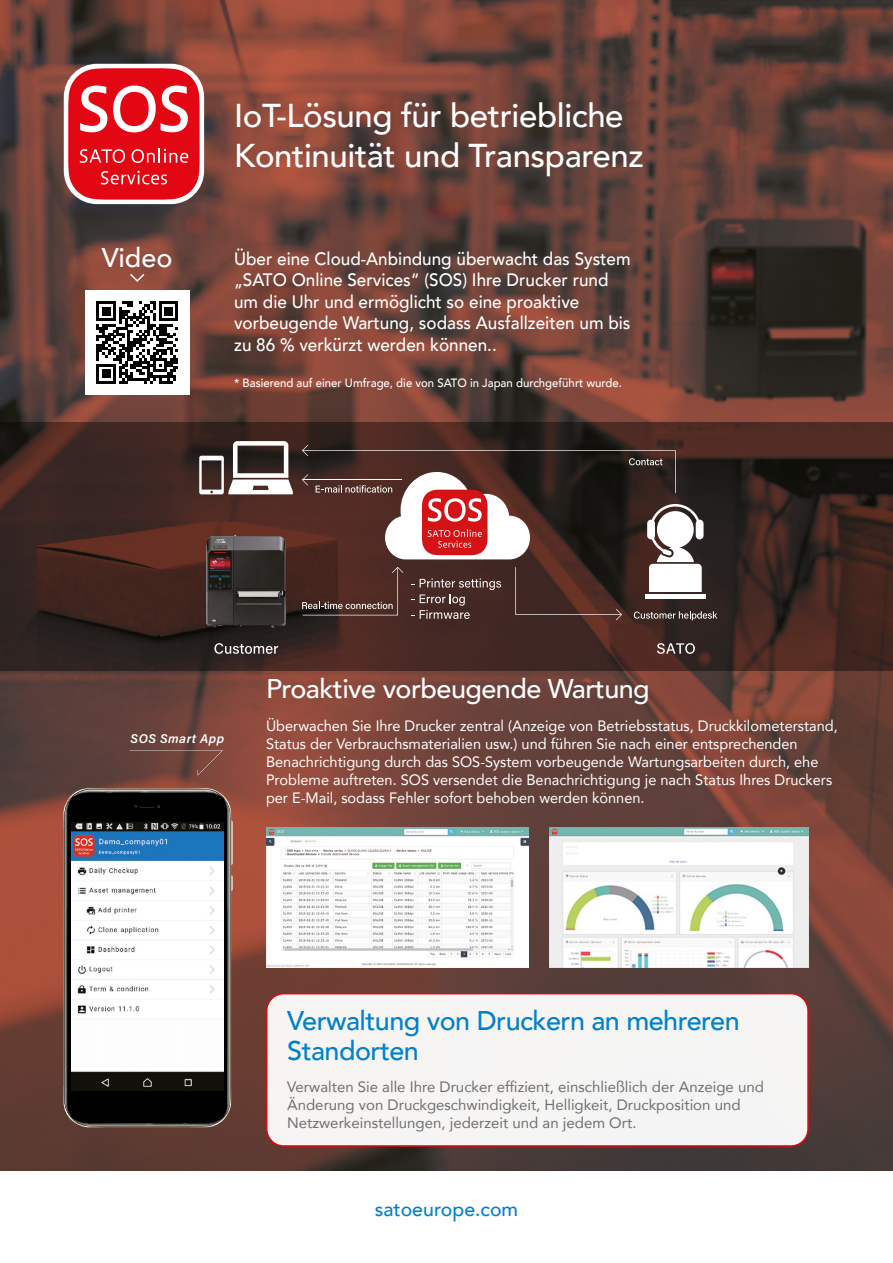
<style>
.page{position:relative;width:893px;height:1263px;background:#fff}
.page>*{position:absolute;margin:0;border:0;box-sizing:border-box;transform-origin:0 0}
.t1{font:500 33px/39.6px "Avenir";letter-spacing:-.01em;color:#fff}
.t2{font:500 27px/30px "Avenir";letter-spacing:-.02em;color:#0081c9}
.t3{font:500 27px "Avenir";letter-spacing:-.02em;color:#fff}
.t4{font:500 19.5px "Avenir";color:#0081c9}
.t5{font:500 18px/21.6px "Avenir";color:#fff;scale:.95 1}
.t6{font:15px/18px "Avenir";color:#fff}
.t7{font:15px/18px "Avenir";color:#706f6f}
.t8{font:italic 600 12.75px "Acumin Pro";letter-spacing:.04em;color:#fff}
.t9{font:500 12px "Avenir";color:#fff;scale:.95 1}
</style>
<div class="page">
<img style="left:0;top:0;width:893px;height:1171px">
<div style="left:64px;top:64px;width:140px;height:140px;background:#fff;border-radius:33px"></div>
<svg style="left:68px;top:68px;width:132px;height:132px;background:#e63640"></svg>
<div style="left:85px;top:290px;width:104px;height:105px;background:#fff"></div>
<svg style="left:97px;top:301px;width:81px;height:82px"></svg>
<svg style="left:128px;top:272px;width:18px;height:11px"></svg>
<svg style="left:0;top:422px;width:893px;height:249px;background:#3d2520"></svg>
<svg style="left:214px;top:643px;width:64px;height:11px"></svg>
<svg style="left:657px;top:643px;width:38px;height:11px"></svg>
<svg style="left:199px;top:441px;width:94px;height:53px"></svg>
<svg style="left:302px;top:445px;width:415px;height:175px;background:#604440"></svg>
<img style="left:207px;top:535px;width:78px;height:93px">
<img style="left:549px;top:827px;width:260px;height:140px">
<img style="left:266px;top:827px;width:262px;height:140px">
<svg style="left:64px;top:788px;width:169px;height:339px;background:#282321"></svg>
<svg style="left:130px;top:750px;width:93px;height:26px;background:#71473f"></svg>
<img style="left:71px;top:822px;width:152px;height:269px">
<div style="left:267px;top:994px;width:541px;height:152px;background:#f6f5f4;border-radius:17px"></div>
<div style="left:266px;top:993px;width:543px;height:154px;border:2px solid #e30613;border-radius:17px"></div>
<h2 class="t3" style="left:102px;top:234px;width:72px">Video</h2>
<h1 class="t1" style="left:234px;top:94px;width:411px">IoT-Lösung für betriebliche<br>Kontinuität und Transparenz</h1>
<p class="t5" style="left:234px;top:246px;width:419px">Über eine Cloud-Anbindung überwacht das System „SATO Online Services“ (SOS) Ihre Drucker rund um die Uhr und ermöglicht so eine proaktive vorbeugende Wartung, sodass Ausfallzeiten um bis zu 86 % verkürzt werden können..</p>
<p class="t9" style="left:234px;top:372px;width:410px">* Basierend auf einer Umfrage, die von SATO in Japan durchgeführt wurde.</p>
<p class="t8" style="left:131px;top:730px;width:95px">SOS Smart App</p>
<h2 class="t3" style="left:266px;top:665px;width:385px">Proaktive vorbeugende Wartung</h2>
<p class="t6" style="left:266px;top:716px;width:573px">Überwachen Sie Ihre Drucker zentral (Anzeige von Betriebsstatus, Druckkilometerstand, Status der Verbrauchsmaterialien usw.) und führen Sie nach einer entsprechenden Benachrichtigung durch das SOS-System vorbeugende Wartungsarbeiten durch, ehe Probleme auftreten. SOS versendet die Benachrichtigung je nach Status Ihres Druckers per E-Mail, sodass Fehler sofort behoben werden können.</p>
<h2 class="t2" style="left:287px;top:1004px;width:454px">Verwaltung von Druckern an mehreren<br>Standorten</h2>
<p class="t7" style="left:287px;top:1077px;width:478px">Verwalten Sie alle Ihre Drucker effizient, einschließlich der Anzeige und<br>Änderung von Druckgeschwindigkeit, Helligkeit, Druckposition und<br>Netzwerkeinstellungen, jederzeit und an jedem Ort.</p>
<h3 class="t4" style="left:375px;top:1192px;width:145px">satoeurope.com</h3>
</div>
